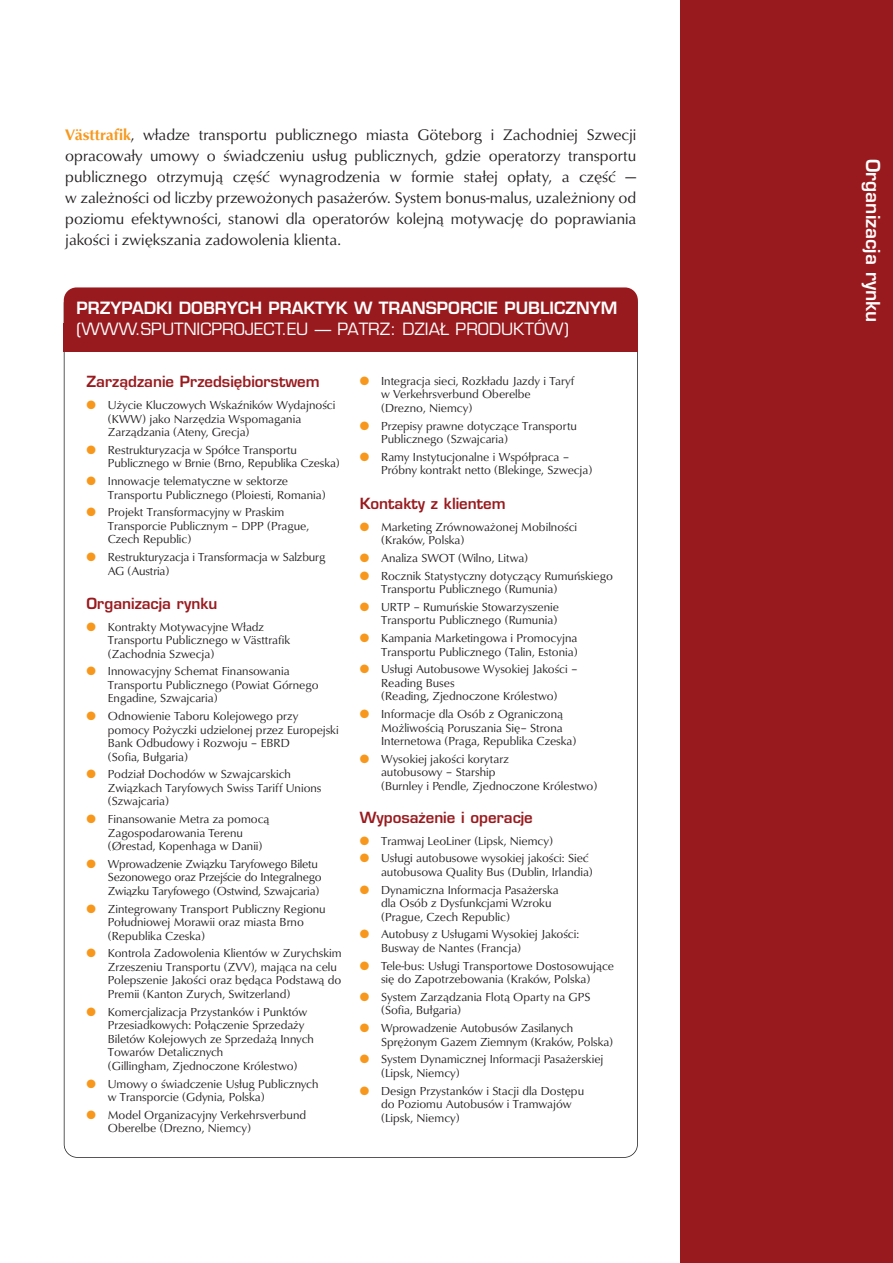
<style>
.page{position:relative;width:893px;height:1263px;background:#fff}
.page>*{position:absolute;margin:0;border:0;box-sizing:border-box;transform-origin:0 0}
.t1{font:600 18.75px "Eurostile LTCE";color:#fff}
.t2{font:600 16.5px "Eurostile LTCE";color:#fff}
.t3{font:16.5px "Eurostile LTCE";color:#fff}
.t4{font:15.75px/21px "URW Classico TCE";color:#231f20;text-align:justify}
.t5{font:600 15px "Eurostile LTCE";color:#991a1e}
.t6{font:12px/13.5px "URW Classico TCE";color:#231f20}
.s1{font-weight:700;color:#f7981d}
.s2{color:#f7981d}
</style>
<div class="page">
<div style="left:680px;top:0;width:213px;height:1263px;background:#991a1e"></div>
<div style="left:64px;top:287px;width:574px;height:65px;background:#991a1e;border-radius:13px"></div>
<p class="t4" style="left:65px;top:124px;width:573px"><span class="s1">Västtrafik</span>, władze transportu publicznego miasta Göteborg i Zachodniej Szwecji opracowały umowy o świadczeniu usług publicznych, gdzie operatorzy transportu publicznego otrzymują część wynagrodzenia w formie stałej opłaty, a część — w zależności od liczby przewożonych pasażerów. System bonus-malus, uzależniony od poziomu efektywności, stanowi dla operatorów kolejną motywację do poprawiania jakości i zwiększania zadowolenia klienta.</p>
<h2 class="t2" style="left:76px;top:302px;width:542px">PRZYPADKI DOBRYCH PRAKTYK W TRANSPORCIE PUBLICZNYM</h2>
<h2 class="t3" style="left:76px;top:323px;width:494px">(WWW.SPUTNICPROJECT.EU — PATRZ: DZIAŁ PRODUKTÓW)</h2>
<p class="t5" style="left:87px;top:376px;width:235px">Zarządzanie Przedsiębiorstwem</p>
<p class="t6" style="left:108px;top:398px;width:229px;text-indent:-21px"><span class="s2">●</span> Użycie Kluczowych Wskaźników Wydajności (KWW) jako Narzędzia Wspomagania<br>Zarządzania (Ateny, Grecja)</p>
<p class="t6" style="left:108px;top:443px;width:234px;text-indent:-21px"><span class="s2">●</span> Restrukturyzacja w Spółce Transportu<br>Publicznego w Brnie (Brno, Republika Czeska)</p>
<p class="t6" style="left:108px;top:474px;width:219px;text-indent:-21px"><span class="s2">●</span> Innowacje telematyczne w sektorze<br>Transportu Publicznego (Ploiesti, Romania)</p>
<p class="t6" style="left:108px;top:505px;width:203px;text-indent:-21px"><span class="s2">●</span> Projekt Transformacyjny w Praskim<br>Transporcie Publicznym – DPP (Prague,<br>Czech Republic)</p>
<p class="t6" style="left:108px;top:550px;width:219px;text-indent:-21px"><span class="s2">●</span> Restrukturyzacja i Transformacja w Salzburg<br>AG (Austria)</p>
<p class="t5" style="left:87px;top:597px;width:132px">Organizacja rynku</p>
<p class="t6" style="left:108px;top:620px;width:184px;text-indent:-21px"><span class="s2">●</span> Kontrakty Motywacyjne Władz<br>Transportu Publicznego w Västtrafik (Zachodnia Szwecja)</p>
<p class="t6" style="left:108px;top:664px;width:212px;text-indent:-21px"><span class="s2">●</span> Innowacyjny Schemat Finansowania<br>Transportu Publicznego (Powiat Górnego<br>Engadine, Szwajcaria)</p>
<p class="t6" style="left:108px;top:709px;width:232px;text-indent:-21px"><span class="s2">●</span> Odnowienie Taboru Kolejowego przy pomocy Pożyczki udzielonej przez Europejski<br>Bank Odbudowy i Rozwoju – EBRD<br>(Sofia, Bułgaria)</p>
<p class="t6" style="left:108px;top:767px;width:215px;text-indent:-21px"><span class="s2">●</span> Podział Dochodów w Szwajcarskich<br>Związkach Taryfowych Swiss Tariff Unions (Szwajcaria)</p>
<p class="t6" style="left:108px;top:812px;width:163px;text-indent:-21px"><span class="s2">●</span> Finansowanie Metra za pomocą<br>Zagospodarowania Terenu (Ørestad, Kopenhaga w Danii)</p>
<p class="t6" style="left:108px;top:857px;width:215px;text-indent:-21px"><span class="s2">●</span> Wprowadzenie Związku Taryfowego Biletu<br>Sezonowego oraz Przejście do Integralnego<br>Związku Taryfowego (Ostwind, Szwajcaria)</p>
<p class="t6" style="left:108px;top:902px;width:219px;text-indent:-21px"><span class="s2">●</span> Zintegrowany Transport Publiczny Regionu<br>Południowej Morawii oraz miasta Brno (Republika Czeska)</p>
<p class="t6" style="left:108px;top:946px;width:235px;text-indent:-21px"><span class="s2">●</span> Kontrola Zadowolenia Klientów w Zurychskim Zrzeszeniu Transportu (ZVV), mająca na celu Polepszenie Jakości oraz będąca Podstawą do Premii (Kanton Zurych, Switzerland)</p>
<p class="t6" style="left:108px;top:1005px;width:208px;text-indent:-21px"><span class="s2">●</span> Komercjalizacja Przystanków i Punktów Przesiadkowych: Połączenie Sprzedaży Biletów Kolejowych ze Sprzedażą Innych Towarów Detalicznych<br>(Gillingham, Zjednoczone Królestwo)</p>
<p class="t6" style="left:108px;top:1076px;width:212px;text-indent:-21px"><span class="s2">●</span> Umowy o świadczenie Usług Publicznych w Transporcie (Gdynia, Polska)</p>
<p class="t6" style="left:108px;top:1108px;width:200px;text-indent:-21px"><span class="s2">●</span> Model Organizacyjny Verkehrsverbund<br>Oberelbe (Drezno, Niemcy)</p>
<p class="t6" style="left:381px;top:374px;width:195px;text-indent:-21px"><span class="s2">●</span> Integracja sieci, Rozkładu Jazdy i Taryf w Verkehrsverbund Oberelbe (Drezno, Niemcy)</p>
<p class="t6" style="left:381px;top:419px;width:197px;text-indent:-21px"><span class="s2">●</span> Przepisy prawne dotyczące Transportu<br>Publicznego (Szwajcaria)</p>
<p class="t6" style="left:381px;top:450px;width:213px;text-indent:-21px"><span class="s2">●</span> Ramy Instytucjonalne i Współpraca –<br>Próbny kontrakt netto (Blekinge, Szwecja)</p>
<p class="t5" style="left:360px;top:497px;width:147px">Kontakty z klientem</p>
<p class="t6" style="left:381px;top:520px;width:198px;text-indent:-21px"><span class="s2">●</span> Marketing Zrównoważonej Mobilności (Kraków, Polska)</p>
<p class="t6" style="left:360px;top:551px;width:170px"><span class="s2">●</span> Analiza SWOT (Wilno, Litwa)</p>
<p class="t6" style="left:381px;top:569px;width:233px;text-indent:-21px"><span class="s2">●</span> Rocznik Statystyczny dotyczący Rumuńskiego<br>Transportu Publicznego (Rumunia)</p>
<p class="t6" style="left:360px;top:600px;width:201px;text-align:right"><span class="s2">●</span> URTP – Rumuńskie Stowarzyszenie<br>Transportu Publicznego (Rumunia)</p>
<p class="t6" style="left:360px;top:631px;width:219px;text-align:right"><span class="s2">●</span> Kampania Marketingowa i Promocyjna<br>Transportu Publicznego (Talin, Estonia)</p>
<p class="t6" style="left:381px;top:662px;width:198px;text-indent:-21px"><span class="s2">●</span> Usługi Autobusowe Wysokiej Jakości –<br>Reading Buses<br>(Reading, Zjednoczone Królestwo)</p>
<p class="t6" style="left:381px;top:707px;width:197px;text-indent:-21px"><span class="s2">●</span> Informacje dla Osób z Ograniczoną<br>Możliwością Poruszania Się– Strona<br>Internetowa (Praga, Republika Czeska)</p>
<p class="t6" style="left:381px;top:752px;width:218px;text-indent:-21px"><span class="s2">●</span> Wysokiej jakości korytarz<br>autobusowy – Starship<br>(Burnley i Pendle, Zjednoczone Królestwo)</p>
<p class="t5" style="left:360px;top:811px;width:175px">Wyposażenie i operacje</p>
<p class="t6" style="left:360px;top:834px;width:195px"><span class="s2">●</span> Tramwaj LeoLiner (Lipsk, Niemcy)</p>
<p class="t6" style="left:381px;top:851px;width:213px;text-indent:-21px"><span class="s2">●</span> Usługi autobusowe wysokiej jakości: Sieć autobusowa Quality Bus (Dublin, Irlandia)</p>
<p class="t6" style="left:381px;top:883px;width:179px;text-indent:-21px"><span class="s2">●</span> Dynamiczna Informacja Pasażerska dla Osób z Dysfunkcjami Wzroku (Prague, Czech Republic)</p>
<p class="t6" style="left:381px;top:927px;width:200px;text-indent:-21px"><span class="s2">●</span> Autobusy z Usługami Wysokiej Jakości:<br>Busway de Nantes (Francja)</p>
<p class="t6" style="left:360px;top:959px;width:256px;text-align:center"><span class="s2">●</span> Tele-bus: Usługi Transportowe Dostosowujące się do Zapotrzebowania (Kraków, Polska)</p>
<p class="t6" style="left:381px;top:990px;width:211px;text-indent:-21px"><span class="s2">●</span> System Zarządzania Flotą Oparty na GPS (Sofia, Bułgaria)</p>
<p class="t6" style="left:381px;top:1021px;width:234px;text-indent:-21px"><span class="s2">●</span> Wprowadzenie Autobusów Zasilanych<br>Sprężonym Gazem Ziemnym (Kraków, Polska)</p>
<p class="t6" style="left:381px;top:1052px;width:224px;text-indent:-21px"><span class="s2">●</span> System Dynamicznej Informacji Pasażerskiej (Lipsk, Niemcy)</p>
<p class="t6" style="left:381px;top:1084px;width:205px;text-indent:-21px"><span class="s2">●</span> Design Przystanków i Stacji dla Dostępu do Poziomu Autobusów i Tramwajów (Lipsk, Niemcy)</p>
<h1 class="t1" style="left:880px;top:159px;width:165px;rotate:90deg">Organizacja rynku</h1>
</div>
